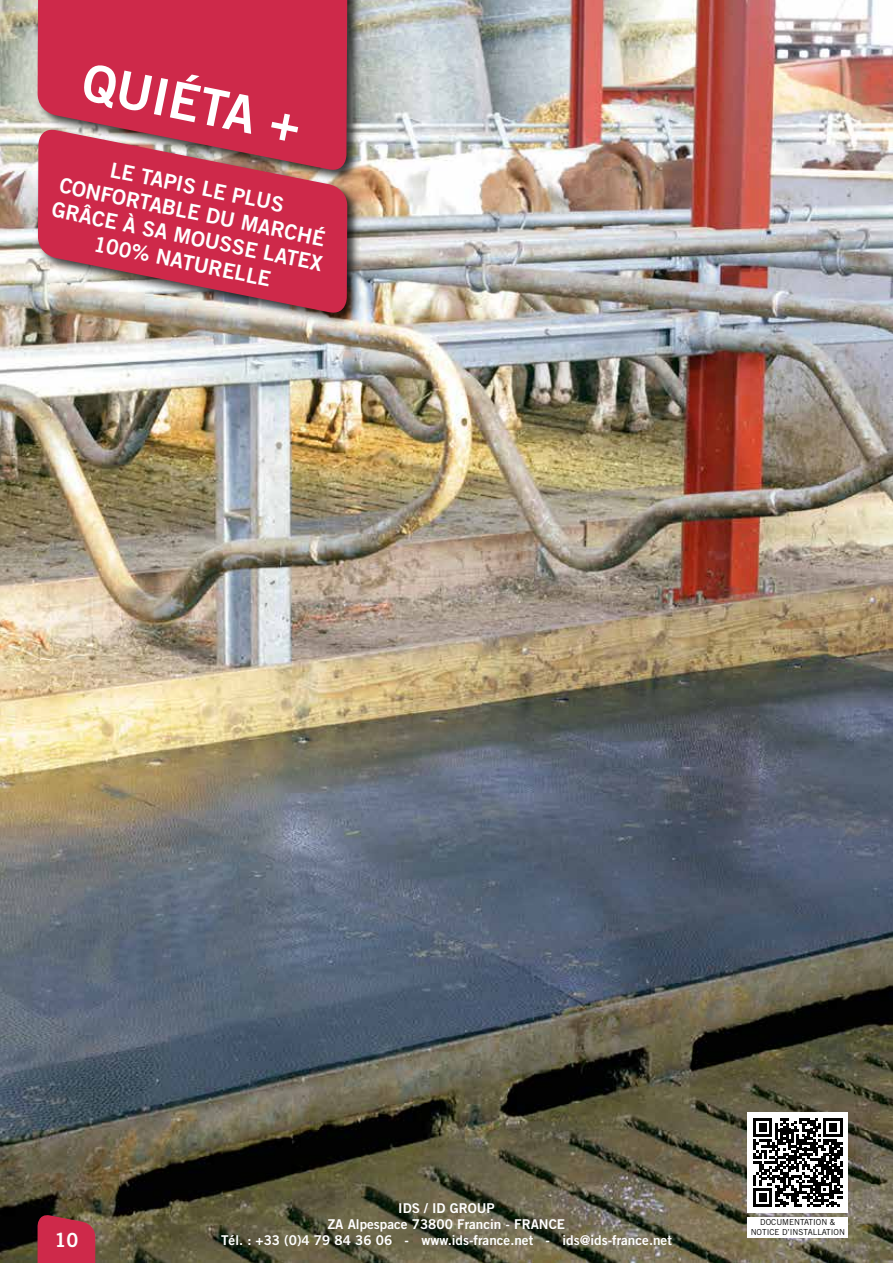
<style>
.page{position:relative;width:893px;height:1263px;background:#fff}
.page>*{position:absolute;margin:0;border:0;box-sizing:border-box;transform-origin:0 0}
.t1{font:51px "Trade Gothic Bold Two";color:#fff}
.t2{font:21px/25.2px "Trade Gothic Bold Two";color:#fff;text-align:center}
.t3{font:19.5px "Trade Gothic Bold Two";color:#fff}
.t4{font:13.5px/16.2px "Trade Gothic Bold Two";color:#fff;text-align:center}
.t5{font:8.25px/9.9px "Trade Gothic";color:#000;text-align:center}
</style>
<div class="page">
<img style="left:0;top:0;width:893px;height:1263px">
<div style="left:35px;top:0;width:326px;height:184px;background:#000;opacity:.75"></div>
<div style="left:38px;top:0;width:309px;height:127px;background:#ce294a"></div>
<div style="left:36px;top:128px;width:325px;height:198px;background:#000;opacity:.75"></div>
<svg style="left:38px;top:127px;width:309px;height:189px;background:#c7475e"></svg>
<div style="left:747px;top:1112px;width:101px;height:101px;background:#fff"></div>
<svg style="left:753px;top:1118px;width:89px;height:89px"></svg>
<div style="left:747px;top:1216px;width:101px;height:21px;background:#fff"></div>
<svg style="left:38px;top:1213px;width:57px;height:50px;background:#bf2f48"></svg>
<img style="left:882px;top:0;width:11px;height:384px">
<h1 class="t1" style="left:89px;top:51px;width:223px;rotate:11deg">QUIÉTA +</h1>
<h2 class="t2" style="left:66px;top:146px;width:277px;rotate:12deg">LE TAPIS LE PLUS<br>CONFORTABLE DU MARCHÉ<br>GRÂCE À SA MOUSSE LATEX<br>100% NATURELLE</h2>
<h3 class="t3" style="left:54px;top:1227px;width:25px">10</h3>
<p class="t4" style="left:221px;top:1200px;width:452px">IDS / ID GROUP<br>ZA Alpespace 73800 Francin - FRANCE<br>Tél. : +33 (0)4 79 84 36 06 - www.ids-france.net - ids@ids-france.net</p>
<p class="t5" style="left:751px;top:1217px;width:96px">DOCUMENTATION &amp;<br>NOTICE D’INSTALLATION</p>
</div>
